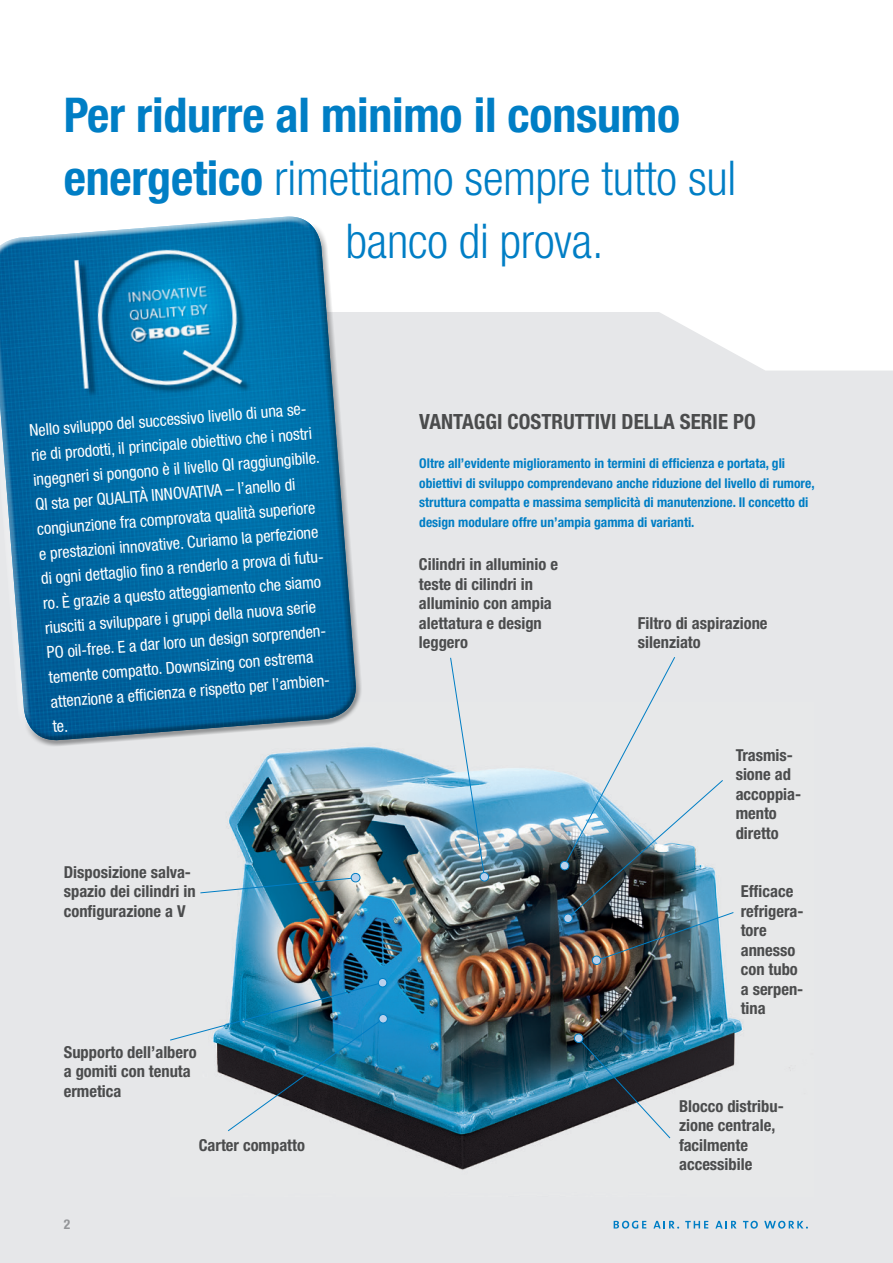
<style>
.page{position:relative;width:893px;height:1263px;background:#fff}
.page>*{position:absolute;margin:0;border:0;box-sizing:border-box;transform-origin:0 0}
.t1{font:300 condensed 48px "Helvetica Neue LT Pro";letter-spacing:-.005em;color:#007ec5}
.t2{font:700 condensed 48px "Helvetica Neue LT Pro";letter-spacing:-.005em;color:#007ec5}
.t3{font:700 condensed 21px "Helvetica Neue LT Pro";color:#4b4c4d}
.t4{font:condensed 16.5px/24.6px "Helvetica Neue LT Pro";color:#fff}
.t5{font:700 condensed 16.5px/19.5px "Helvetica Neue LT Pro";color:#4b4c4d}
.t6{font:700 condensed 13.5px/19.5px "Helvetica Neue LT Pro";color:#007ec5}
.t7{font:700 condensed 13.5px "Helvetica Neue LT Pro";color:#939598}
.s1{font-weight:700}
</style>
<div class="page">
<div style="left:0;top:312px;width:893px;height:951px;background:#e6e7e9"></div>
<img style="left:170px;top:703px;width:644px;height:493px">
<img style="left:450px;top:657px;width:35px;height:222px">
<div style="left:480px;top:872px;width:9px;height:9px;background:#b9d1ec;border-radius:50%"></div>
<div style="left:480px;top:872px;width:9px;height:9px;border:1px solid #007ec5;border-radius:50%"></div>
<div style="left:563px;top:914px;width:10px;height:9px;border:1px solid #007ec5;border-radius:50%"></div>
<div style="left:560px;top:861px;width:9px;height:9px;background:#b9d1ec;border-radius:50%"></div>
<div style="left:560px;top:861px;width:9px;height:9px;border:1px solid #007ec5;border-radius:50%"></div>
<div style="left:378px;top:978px;width:9px;height:9px;background:#b9d1ec;border-radius:50%"></div>
<div style="left:378px;top:978px;width:9px;height:9px;border:1px solid #007ec5;border-radius:50%"></div>
<svg style="left:576px;top:1036px;width:95px;height:103px;background:#5f7a87"></svg>
<div style="left:574px;top:1034px;width:9px;height:8px;background:#b9d1ec;border-radius:50%"></div>
<div style="left:574px;top:1034px;width:9px;height:9px;border:1px solid #007ec5;border-radius:50%"></div>
<svg style="left:200px;top:877px;width:155px;height:17px;background:#749eaf"></svg>
<div style="left:351px;top:873px;width:9px;height:9px;background:#b9d1ec;border-radius:50%"></div>
<div style="left:351px;top:873px;width:9px;height:9px;border:1px solid #007ec5;border-radius:50%"></div>
<img style="left:564px;top:656px;width:170px;height:305px">
<div style="left:592px;top:956px;width:9px;height:8px;background:#b9d1ec;border-radius:50%"></div>
<div style="left:592px;top:956px;width:9px;height:9px;border:1px solid #007ec5;border-radius:50%"></div>
<svg style="left:169px;top:982px;width:215px;height:150px;background:#6c99ad"></svg>
<div style="left:379px;top:1014px;width:8px;height:9px;background:#b9d1ec;border-radius:50%"></div>
<div style="left:378px;top:1014px;width:10px;height:9px;border:1px solid #007ec5;border-radius:50%"></div>
<svg style="left:614px;top:1221px;width:32px;height:7px"></svg>
<svg style="left:653px;top:1221px;width:26px;height:8px"></svg>
<svg style="left:685px;top:1221px;width:23px;height:7px"></svg>
<svg style="left:715px;top:1221px;width:21px;height:7px"></svg>
<svg style="left:743px;top:1221px;width:15px;height:7px"></svg>
<svg style="left:764px;top:1221px;width:44px;height:8px"></svg>
<svg style="left:0;top:222px;width:365px;height:527px;background:#247eae"></svg>
<h1 class="t2" style="left:64px;top:86px;width:618px">Per ridurre al minimo il consumo</h1>
<h1 class="t1" style="left:64px;top:150px;width:674px"><span class="s1">energetico</span> rimettiamo sempre tutto sul</h1>
<h1 class="t1" style="left:346px;top:213px;width:259px">banco di prova.</h1>
<p class="t4" style="left:26px;top:419px;width:291px;rotate:-5deg">Nello sviluppo del successivo livello di una se&shy;rie di prodotti, il principale obiettivo che i nostri ingegneri si pongono è il livello QI raggiungibile.<br>QI sta per QUALITÀ INNOVATIVA – l’anello di congiunzione fra comprovata qualità superiore e prestazioni innovative. Curiamo la perfezione di ogni dettaglio fi no a renderlo a prova di futu&shy;ro. È grazie a questo atteggiamento che siamo riusciti a sviluppare i gruppi della nuova serie PO oil-free. E a dar loro un design sorprenden&shy;temente compatto. Downsizing con estrema attenzione a effi cienza e rispetto per l’ambien&shy;te.</p>
<p class="t5" style="left:64px;top:862px;width:133px">Disposizione salva&shy;spazio dei cilindri in configurazione a V</p>
<p class="t5" style="left:64px;top:1042px;width:134px">Supporto dell’albero a gomiti con tenuta ermetica</p>
<p class="t7" style="left:64px;top:1216px;width:8px">2</p>
<p class="t5" style="left:199px;top:1135px;width:108px">Carter compatto</p>
<p class="t3" style="left:419px;top:409px;width:338px">VANTAGGI COSTRUTTIVI DELLA SERIE PO</p>
<p class="t6" style="left:419px;top:454px;width:397px">Oltre all’evidente miglioramento in termini di efficienza e portata, gli obiettivi di sviluppo comprendevano anche riduzione del livello di rumore, struttura compatta e massima semplicità di manutenzione. Il concetto di design modulare offre un’ampia gamma di varianti.</p>
<p class="t5" style="left:419px;top:555px;width:141px">Cilindri in alluminio e teste di cilindri in alluminio con ampia alettatura e design leggero</p>
<p class="t5" style="left:638px;top:613px;width:131px">Filtro di aspirazione silenziato</p>
<p class="t5" style="left:736px;top:745px;width:67px">Trasmis&shy;sione ad accoppia&shy;mento diretto</p>
<p class="t5" style="left:741px;top:881px;width:64px">Efficace refrigera&shy;tore annesso con tubo a serpen&shy;tina</p>
<p class="t5" style="left:679px;top:1096px;width:106px">Blocco distribu&shy;zione centrale, facilmente accessibile</p>
</div>
